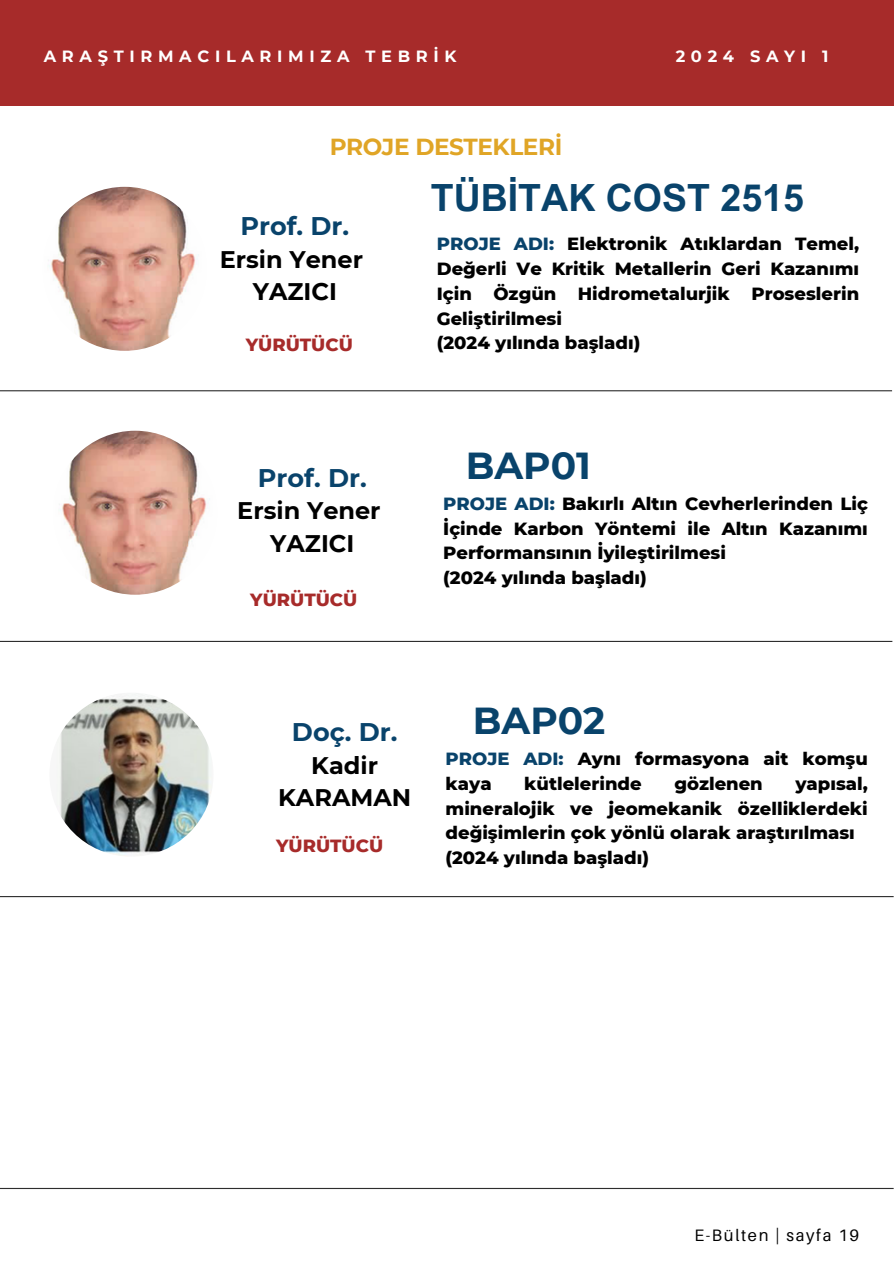
<style>
.page{position:relative;width:894px;height:1264px;background:#fff}
.page>*{position:absolute;margin:0;border:0;box-sizing:border-box;transform-origin:0 0}
.t1{font:700 37.5px "Arial MT Pro";color:#09436b}
.t2{font:700 37.5px "Montserrat";color:#09436b}
.t3{font:700 25.5px "Montserrat";color:#09436b}
.t4{font:700 24px/32.7px "Montserrat";color:#000;text-align:center}
.t5{font:700 23.1px "Montserrat";letter-spacing:-.02em;color:#e0a526}
.t6{font:800 18px/24.8px "Montserrat";color:#000}
.t7{font:800 18px "Montserrat";color:#a72b2a}
.t8{font:16.5px "Aileron";letter-spacing:.1em;color:#000}
.t9{font:700 16.2px "Montserrat";letter-spacing:.35em;color:#fff}
.s1{color:#09436b}
</style>
<div class="page">
<hr style="left:0;top:1187px;width:893px;height:1px;background:#2e2e2e">
<img style="left:43px;top:187px;width:164px;height:164px;border-radius:50%">
<hr style="left:0;top:390px;width:891px;height:1px;background:#2e2e2e">
<hr style="left:0;top:641px;width:892px;height:1px;background:#2e2e2e">
<img style="left:49px;top:692px;width:164px;height:164px;border-radius:50%">
<hr style="left:0;top:896px;width:893px;height:1px;background:#2e2e2e">
<div style="left:0;top:0;width:893px;height:106px;background:#a72b2a"></div>
<img style="left:53px;top:431px;width:164px;height:163px;border-radius:50%">
<p class="t9" style="left:44px;top:47px;width:414px">ARAŞTIRMACILARIMIZA TEBRİK</p>
<h3 class="t9" style="left:675px;top:47px;width:154px">2024 SAYI 1</h3>
<p class="t5" style="left:329px;top:133px;width:234px">PROJE DESTEKLERİ</p>
<h4 class="t3" style="left:240px;top:210px;width:110px">Prof. Dr.</h4>
<h4 class="t4" style="left:220px;top:243px;width:145px">Ersin Yener<br>YAZICI</h4>
<h5 class="t7" style="left:246px;top:334px;width:108px">YÜRÜTÜCÜ</h5>
<h3 class="t3" style="left:258px;top:462px;width:110px">Prof. Dr.</h3>
<h3 class="t4" style="left:237px;top:494px;width:145px">Ersin Yener<br>YAZICI</h3>
<h4 class="t7" style="left:250px;top:589px;width:108px">YÜRÜTÜCÜ</h4>
<h1 class="t1" style="left:430px;top:184px;width:374px">TÜBİTAK COST 2515</h1>
<p class="t6" style="left:436px;top:231px;width:424px"><span class="s1">PROJE ADI:</span> Elektronik Atıklardan Temel, Değerli Ve Kritik Metallerin Geri Kazanımı Için Özgün Hidrometalurjik Proseslerin Geliştirilmesi<br>(2024 yılında başladı)</p>
<h3 class="t2" style="left:465px;top:442px;width:127px">BAP01</h3>
<h1 class="t6" style="left:443px;top:491px;width:426px"><span class="s1">PROJE ADI:</span> Bakırlı Altın Cevherlerinden Liç İçinde Karbon Yöntemi ile Altın Kazanımı Performansının İyileştirilmesi<br>(2024 yılında başladı)</h1>
<p class="t2" style="left:472px;top:697px;width:134px">BAP02</p>
<h5 class="t3" style="left:292px;top:716px;width:107px">Doç. Dr.</h5>
<h5 class="t4" style="left:278px;top:748px;width:134px">Kadir<br>KARAMAN</h5>
<h4 class="t6" style="left:445px;top:746px;width:423px"><span class="s1">PROJE ADI:</span> Aynı formasyona ait komşu kaya</h4>
<h4 class="t6" style="left:524px;top:771px;width:119px">kütlelerinde</h4>
<h4 class="t6" style="left:674px;top:771px;width:90px">gözlenen</h4>
<h4 class="t6" style="left:445px;top:771px;width:424px;text-indent:350px">yapısal, mineralojik ve jeomekanik özelliklerdeki değişimlerin çok yönlü olarak araştırılması (2024 yılında başladı)</h4>
<p class="t7" style="left:276px;top:834px;width:108px">YÜRÜTÜCÜ</p>
<h1 class="t8" style="left:694px;top:1224px;width:166px">E-Bülten | sayfa 19</h1>
</div>
